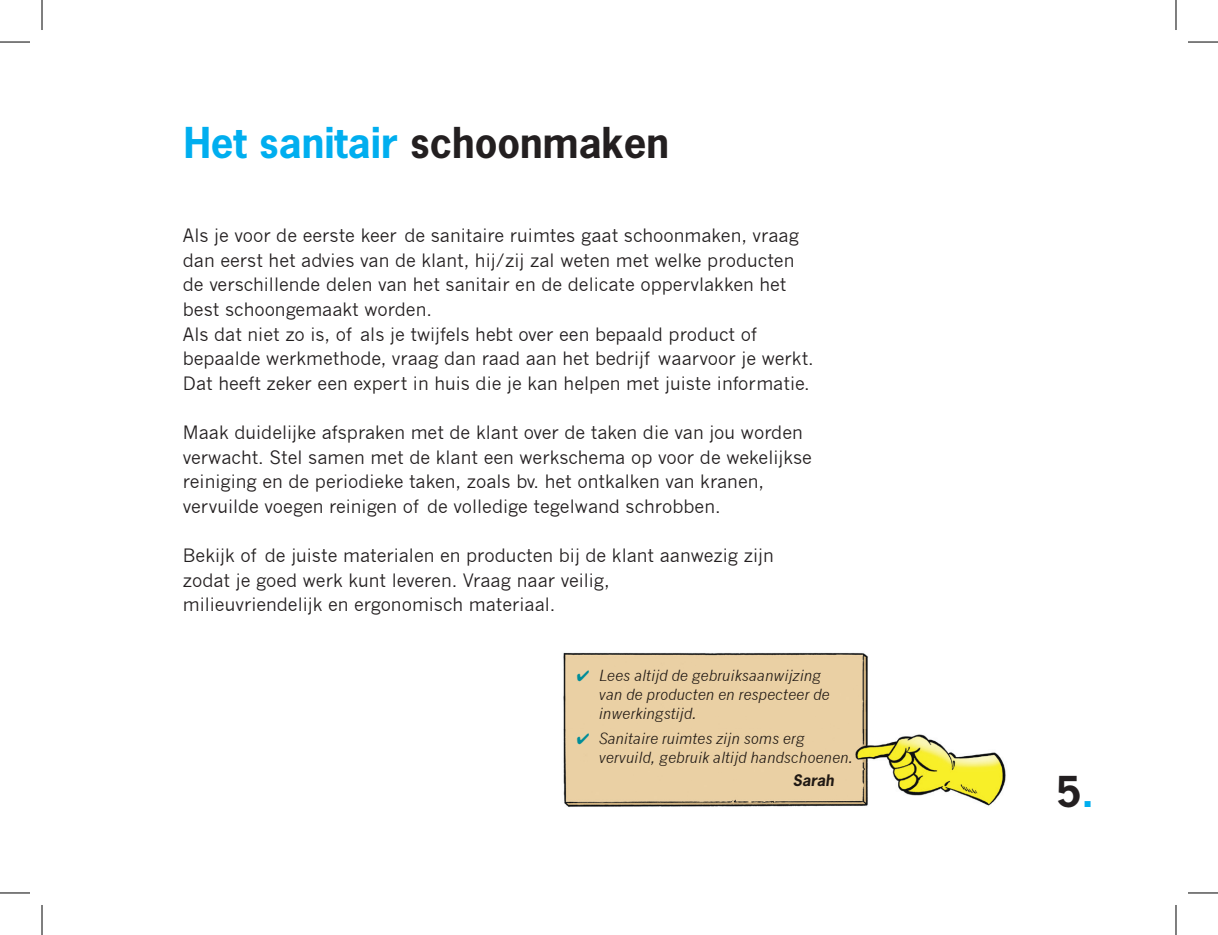
<style>
.page{position:relative;width:1218px;height:935px;background:#fff}
.page>*{position:absolute;margin:0;border:0;box-sizing:border-box;transform-origin:0 0}
.t1{font:700 40px "News Gothic Std";color:#00aeef}
.t2{font:700 40px "News Gothic Std";color:#231f20}
.t3{font:18px/24.6px "News Gothic";color:#231f20}
.t4{font:italic 15px/19px "News Gothic";color:#231f20}
.t5{font:italic 700 15px "News Gothic Std";color:#231f20}
.s1{color:#231f20}
.s2{color:#00aeef}
</style>
<div class="page">
<img style="left:563px;top:652px;width:443px;height:155px">
<hr style="left:0;top:42px;width:30px;height:1px;background:#000">
<hr style="left:1188px;top:42px;width:30px;height:1px;background:#000">
<hr style="left:0;top:892px;width:30px;height:1px;background:#000">
<hr style="left:1188px;top:892px;width:30px;height:1px;background:#000">
<hr style="left:42px;top:0;width:1px;height:30px;background:#000">
<hr style="left:42px;top:904px;width:1px;height:30px;background:#000">
<hr style="left:1176px;top:0;width:1px;height:30px;background:#000">
<hr style="left:1176px;top:904px;width:1px;height:30px;background:#000">
<h1 class="t1" style="left:184px;top:117px;width:487px">Het sanitair <span class="s1">schoonmaken</span></h1>
<p class="t3" style="left:183px;top:223px;width:632px">Als je voor de eerste keer de sanitaire ruimtes gaat schoonmaken, vraag dan eerst het advies van de klant, hij/zij zal weten met welke producten de verschillende delen van het sanitair en de delicate oppervlakken het best schoongemaakt worden.<br>Als dat niet zo is, of als je twijfels hebt over een bepaald product of bepaalde werkmethode, vraag dan raad aan het bedrijf waarvoor je werkt.<br>Dat heeft zeker een expert in huis die je kan helpen met juiste informatie.</p>
<p class="t3" style="left:183px;top:420px;width:631px">Maak duidelijke afspraken met de klant over de taken die van jou worden verwacht. Stel samen met de klant een werkschema op voor de wekelijkse reiniging en de periodieke taken, zoals bv. het ontkalken van kranen, vervuilde voegen reinigen of de volledige tegelwand schrobben.</p>
<p class="t3" style="left:183px;top:543px;width:592px">Bekijk of de juiste materialen en producten bij de klant aanwezig zijn zodat je goed werk kunt leveren. Vraag naar veilig,<br>milieuvriendelijk en ergonomisch materiaal.</p>
<p class="t4" style="left:599px;top:666px;width:232px;text-indent:-22px"><span class="s2">✔</span> Lees altijd de gebruiksaanwijzing van de producten en respecteer de inwerkingstijd.</p>
<p class="t4" style="left:599px;top:728px;width:256px;text-indent:-22px"><span class="s2">✔</span> Sanitaire ruimtes zijn soms erg vervuild, gebruik altijd handschoenen.</p>
<p class="t5" style="left:793px;top:770px;width:43px">Sarah</p>
<h1 class="t2" style="left:1056px;top:765px;width:39px">5<span class="s2">.</span></h1>
</div>
